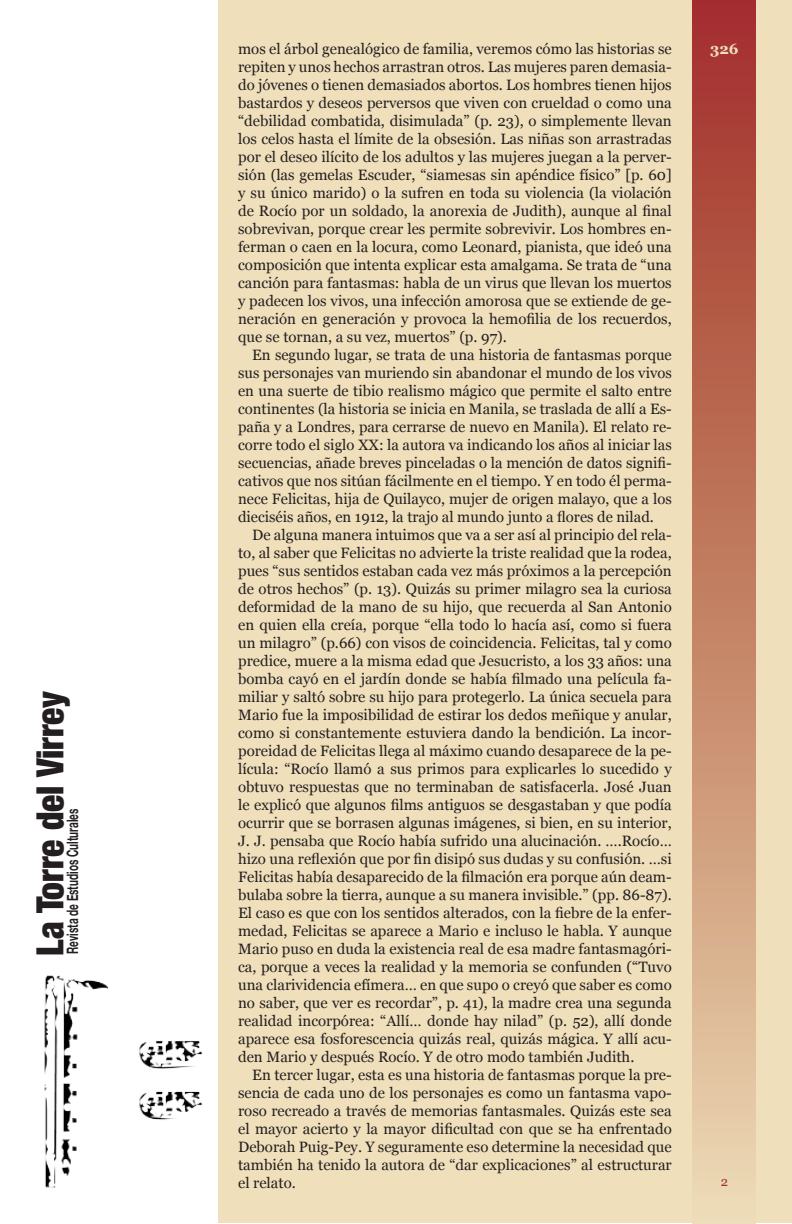
<style>
.page{position:relative;width:792px;height:1224px;background:#fff}
.page>*{position:absolute;margin:0;border:0;box-sizing:border-box;transform-origin:0 0}
.t1{font:900 condensed 37.5px "Helvetica Neue";color:#231f20;scale:.95 1}
.t2{font:700 15.8px "Helvetica Neue";color:#231f20;scale:.63 1}
.Normal__Web{font:15px/18px "Georgia";color:#231f20;text-align:justify}
.t3{font:700 15px "Georgia";color:#efdfbb}
</style>
<div class="page">
<div style="left:218px;top:0;width:574px;height:1224px;background:#efdfbb"></div>
<div style="left:693px;top:0;width:63px;height:1224px;background:linear-gradient(to bottom,#a02d24,#ead9ae)"></div>
<img style="left:44px;top:975px;width:159px;height:213px">
<p class="t1" style="left:27px;top:956px;width:280px;rotate:-90deg">La Torre del Virrey</p>
<p class="t2" style="left:63px;top:954px;width:232px;rotate:-90deg">Revista de Estudios Culturales</p>
<p class="Normal__Web" style="left:238px;top:40px;width:435px">mos el árbol genealógico de familia, veremos cómo las historias se repiten y unos hechos arrastran otros. Las mujeres paren demasia&shy;do jóvenes o tienen demasiados abortos. Los hombres tienen hijos bastardos y deseos perversos que viven con crueldad o como una “debilidad combatida, disimulada” (p. 23), o simplemente llevan los celos hasta el límite de la obsesión. Las niñas son arrastradas por el deseo ilícito de los adultos y las mujeres juegan a la perver&shy;sión (las gemelas Escuder, “siamesas sin apéndice físico” [p. 60] y su único marido) o la sufren en toda su violencia (la violación de Rocío por un soldado, la anorexia de Judith), aunque al final sobrevivan, porque crear les permite sobrevivir. Los hombres en&shy;ferman o caen en la locura, como Leonard, pianista, que ideó una composición que intenta explicar esta amalgama. Se trata de “una canción para fantasmas: habla de un virus que llevan los muertos y padecen los vivos, una infección amorosa que se extiende de ge&shy;neración en generación y provoca la hemofilia de los recuerdos, que se tornan, a su vez, muertos” (p. 97).</p>
<p class="Normal__Web" style="left:238px;top:346px;width:435px;text-indent:14px">En segundo lugar, se trata de una historia de fantasmas porque sus personajes van muriendo sin abandonar el mundo de los vivos en una suerte de tibio realismo mágico que permite el salto entre continentes (la historia se inicia en Manila, se traslada de allí a Es&shy;paña y a Londres, para cerrarse de nuevo en Manila). El relato re&shy;corre todo el siglo XX: la autora va indicando los años al iniciar las secuencias, añade breves pinceladas o la mención de datos signifi&shy;cativos que nos sitúan fácilmente en el tiempo. Y en todo él perma&shy;nece Felicitas, hija de Quilayco, mujer de origen malayo, que a los dieciséis años, en 1912, la trajo al mundo junto a flores de nilad.</p>
<p class="Normal__Web" style="left:238px;top:526px;width:435px;text-indent:14px">De alguna manera intuimos que va a ser así al principio del rela&shy;to, al saber que Felicitas no advierte la triste realidad que la rodea, pues “sus sentidos estaban cada vez más próximos a la percepción de otros hechos” (p. 13). Quizás su primer milagro sea la curiosa deformidad de la mano de su hijo, que recuerda al San Antonio en quien ella creía, porque “ella todo lo hacía así, como si fuera un milagro” (p.66) con visos de coincidencia. Felicitas, tal y como predice, muere a la misma edad que Jesucristo, a los 33 años: una bomba cayó en el jardín donde se había filmado una película fa&shy;miliar y saltó sobre su hijo para protegerlo. La única secuela para Mario fue la imposibilidad de estirar los dedos meñique y anular, como si constantemente estuviera dando la bendición. La incor&shy;poreidad de Felicitas llega al máximo cuando desaparece de la pe&shy;lícula: “Rocío llamó a sus primos para explicarles lo sucedido y obtuvo respuestas que no terminaban de satisfacerla. José Juan le explicó que algunos films antiguos se desgastaban y que podía ocurrir que se borrasen algunas imágenes, si bien, en su interior, J. J. pensaba que Rocío había sufrido una alucinación. ….Rocío… hizo una reflexión que por fin disipó sus dudas y su confusión. …si Felicitas había desaparecido de la filmación era porque aún deam&shy;bulaba sobre la tierra, aunque a su manera invisible.” (pp. 86-87).<br>El caso es que con los sentidos alterados, con la fiebre de la enfer&shy;medad, Felicitas se aparece a Mario e incluso le habla. Y aunque Mario puso en duda la existencia real de esa madre fantasmagóri&shy;ca, porque a veces la realidad y la memoria se confunden (“Tuvo una clarividencia efímera… en que supo o creyó que saber es como no saber, que ver es recordar”, p. 41), la madre crea una segunda realidad incorpórea: “Allí… donde hay nilad” (p. 52), allí donde aparece esa fosforescencia quizás real, quizás mágica. Y allí acu&shy;den Mario y después Rocío. Y de otro modo también Judith.</p>
<p class="Normal__Web" style="left:238px;top:1066px;width:435px;text-indent:14px">En tercer lugar, esta es una historia de fantasmas porque la pre&shy;sencia de cada uno de los personajes es como un fantasma vapo&shy;roso recreado a través de memorias fantasmales. Quizás este sea el mayor acierto y la mayor dificultad con que se ha enfrentado Deborah Puig-Pey. Y seguramente eso determine la necesidad que también ha tenido la autora de “dar explicaciones” al estructurar el relato.</p>
<p class="t3" style="left:710px;top:40px;width:30px">326</p>
</div>
